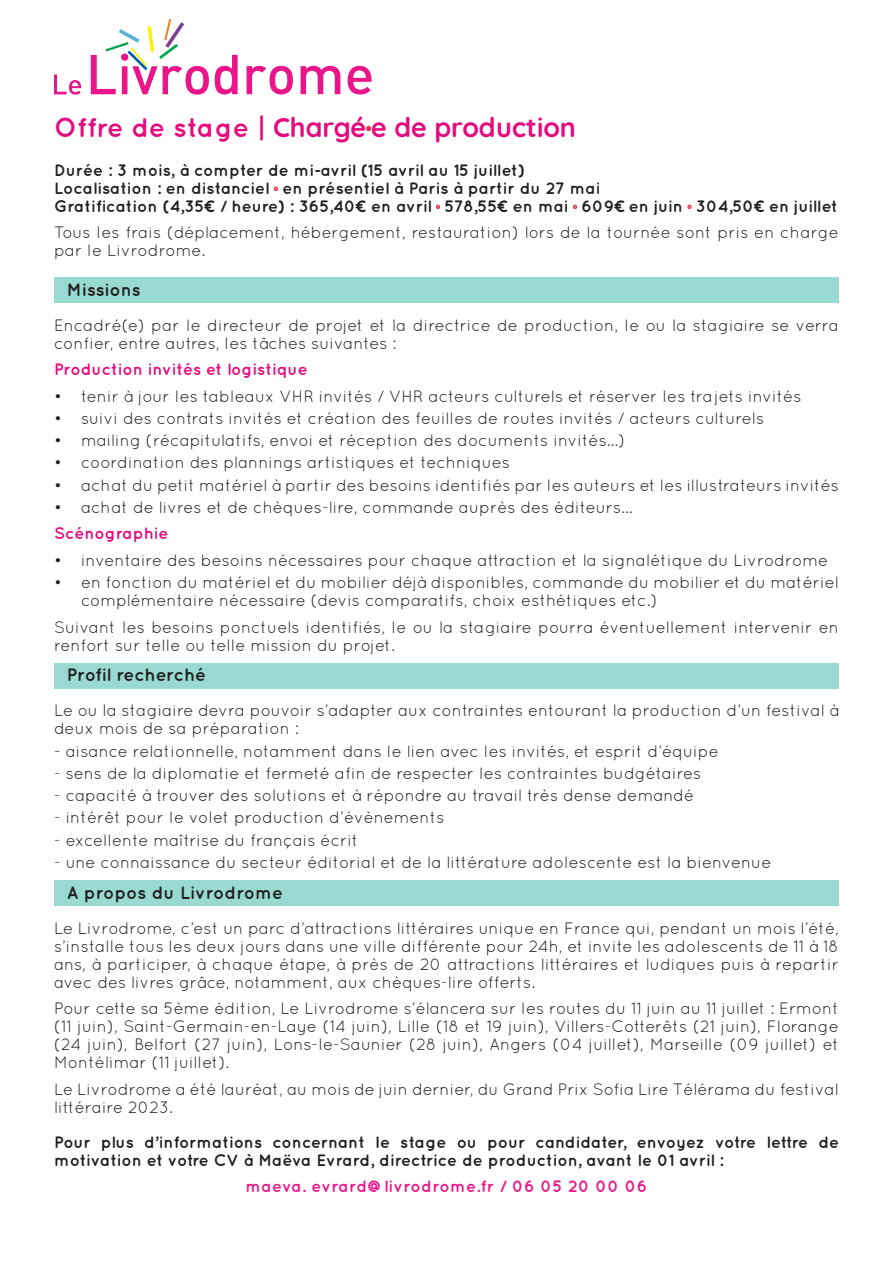
<style>
.page{position:relative;width:893px;height:1263px;background:#fff}
.page>*{position:absolute;margin:0;border:0;box-sizing:border-box;transform-origin:0 0}
.Titre_du_document{font:700 27px "Quicksand";color:#e50b7e}
._1_-_Machine_à_écrire{font:700 18px "Quicksand";color:#231f20}
.Corps_de_texte{font:16.5px/18px "Quicksand";color:#231f20}
.Corps_de_texte-2{font:700 16.5px/18px "Quicksand";color:#231f20}
._3_-_Avec{font:16.5px/18px "Quicksand";color:#231f20}
._3_-_Avec-2{font:700 16.5px "Quicksand";color:#231f20}
._3_-_Avec-3{font:700 16.5px "Quicksand";color:#e50b7e}
.Corps_de_texte-3{font:700 16.5px "Quicksand";letter-spacing:.02em;color:#ea188a}
.s1{font-style:inherit}
.s2{font-weight:300;color:#ee3342}
</style>
<div class="page">
<div style="left:54px;top:278px;width:785px;height:25px;background:#98dad2"></div>
<div style="left:54px;top:664px;width:785px;height:25px;background:#98dad2"></div>
<div style="left:54px;top:881px;width:785px;height:25px;background:#98dad2"></div>
<svg style="left:54px;top:74px;width:27px;height:21px"></svg>
<svg style="left:215px;top:55px;width:156px;height:39px"></svg>
<svg style="left:91px;top:19px;width:118px;height:76px"></svg>
<p class="Titre_du_document" style="left:54px;top:105px;width:524px"><span class="s1">Offre de stage |</span> Chargé<span class="s2">·</span>e de production</p>
<p class="Corps_de_texte-2" style="left:54px;top:160px;width:472px">Durée : 3 mois, à compter de mi-avril (15 avril au 15 juillet)</p>
<p class="Corps_de_texte-2" style="left:54px;top:178px;width:548px">Localisation : en distanciel <span class="s2">·</span> en présentiel à Paris à partir du 27 mai</p>
<p class="_3_-_Avec-2" style="left:54px;top:196px;width:785px">Gratification (4,35<span class="s1">€</span> / heure) : 365,40<span class="s1">€</span> en avril <span class="s2">·</span> 578,55<span class="s1">€</span> en mai <span class="s2">·</span> 609<span class="s1">€</span> en juin <span class="s2">·</span> 304,50<span class="s1">€</span> en juillet</p>
<p class="_3_-_Avec" style="left:54px;top:223px;width:786px">Tous les frais (déplacement, hébergement, restauration) lors de la tournée sont pris en charge par le Livrodrome.</p>
<p class="_1_-_Machine_à_écrire" style="left:67px;top:278px;width:75px">Missions</p>
<p class="_3_-_Avec" style="left:54px;top:316px;width:786px">Encadré(e) par le directeur de projet et la directrice de production, le ou la stagiaire se verra confier, entre autres, les tâches suivantes :</p>
<p class="_3_-_Avec-3" style="left:54px;top:359px;width:255px">Production invités et logistique</p>
<p class="Corps_de_texte" style="left:54px;top:387px;width:749px">• tenir à jour les tableaux VHR invités / VHR acteurs culturels et réserver les trajets invités</p>
<p class="Corps_de_texte" style="left:54px;top:409px;width:712px">• suivi des contrats invités et création des feuilles de routes invités / acteurs culturels</p>
<p class="Corps_de_texte" style="left:54px;top:431px;width:573px">• mailing (récapitulatifs, envoi et réception des documents invités...)</p>
<p class="Corps_de_texte" style="left:54px;top:453px;width:457px">• coordination des plannings artistiques et techniques</p>
<p class="Corps_de_texte" style="left:54px;top:476px;width:786px">• achat du petit matériel à partir des besoins identifiés par les auteurs et les illustrateurs invités</p>
<p class="Corps_de_texte" style="left:54px;top:498px;width:580px">• achat de livres et de chèques-lire, commande auprès des éditeurs...</p>
<p class="_3_-_Avec-3" style="left:54px;top:524px;width:116px">Scénographie</p>
<p class="Corps_de_texte" style="left:54px;top:551px;width:776px">• inventaire des besoins nécessaires pour chaque attraction et la signalétique du Livrodrome</p>
<p class="Corps_de_texte" style="left:81px;top:573px;width:759px;text-indent:-27px">• en fonction du matériel et du mobilier déjà disponibles, commande du mobilier et du matériel complémentaire nécessaire (devis comparatifs, choix esthétiques etc.)</p>
<p class="Corps_de_texte" style="left:54px;top:618px;width:786px">Suivant les besoins ponctuels identifiés, le ou la stagiaire pourra éventuellement intervenir en renfort sur telle ou telle mission du projet.</p>
<p class="_1_-_Machine_à_écrire" style="left:67px;top:664px;width:141px">Profil recherché</p>
<p class="Corps_de_texte" style="left:54px;top:701px;width:786px">Le ou la stagiaire devra pouvoir s’adapter aux contraintes entourant la production d’un festival à deux mois de sa préparation :</p>
<p class="Corps_de_texte" style="left:54px;top:742px;width:666px">- aisance relationnelle, notamment dans le lien avec les invités, et esprit d’équipe</p>
<p class="Corps_de_texte" style="left:54px;top:764px;width:649px">- sens de la diplomatie et fermeté afin de respecter les contraintes budgétaires</p>
<p class="Corps_de_texte" style="left:54px;top:786px;width:642px">- capacité à trouver des solutions et à répondre au travail très dense demandé</p>
<p class="Corps_de_texte" style="left:54px;top:808px;width:392px">- intérêt pour le volet production d’évènements</p>
<p class="Corps_de_texte" style="left:54px;top:831px;width:306px">- excellente maîtrise du français écrit</p>
<p class="Corps_de_texte" style="left:54px;top:853px;width:719px">- une connaissance du secteur éditorial et de la littérature adolescente est la bienvenue</p>
<p class="_1_-_Machine_à_écrire" style="left:67px;top:881px;width:218px">A propos du Livrodrome</p>
<p class="Corps_de_texte" style="left:54px;top:919px;width:786px;text-align:justify">Le Livrodrome, c’est un parc d’attractions littéraires unique en France qui, pendant un mois l’été, s’installe tous les deux jours dans une ville différente pour 24h, et invite les adolescents de 11 à 18 ans, à participer, à chaque étape, à près de 20 attractions littéraires et ludiques puis à repartir avec des livres grâce, notamment, aux chèques-lire offerts.</p>
<p class="Corps_de_texte" style="left:54px;top:999px;width:786px;text-align:justify">Pour cette sa 5ème édition, Le Livrodrome s’élancera sur les routes du 11 juin au 11 juillet : Ermont (11 juin), Saint-Germain-en-Laye (14 juin), Lille (18 et 19 juin), Villers-Cotterêts (21 juin), Florange (24 juin), Belfort (27 juin), Lons-le-Saunier (28 juin), Angers (04 juillet), Marseille (09 juillet) et Montélimar (11 juillet).</p>
<p class="Corps_de_texte" style="left:54px;top:1080px;width:786px">Le Livrodrome a été lauréat, au mois de juin dernier, du Grand Prix Sofia Lire Télérama du festival littéraire 2023.</p>
<p class="Corps_de_texte-2" style="left:54px;top:1132px;width:786px">Pour plus d’informations concernant le stage ou pour candidater, envoyez votre lettre de motivation et votre CV à Maëva Evrard, directrice de production, avant le 01 avril :</p>
<p class="Corps_de_texte-3" style="left:246px;top:1176px;width:403px">maeva. evrard@livrodrome.fr / 06 05 20 00 06</p>
</div>
